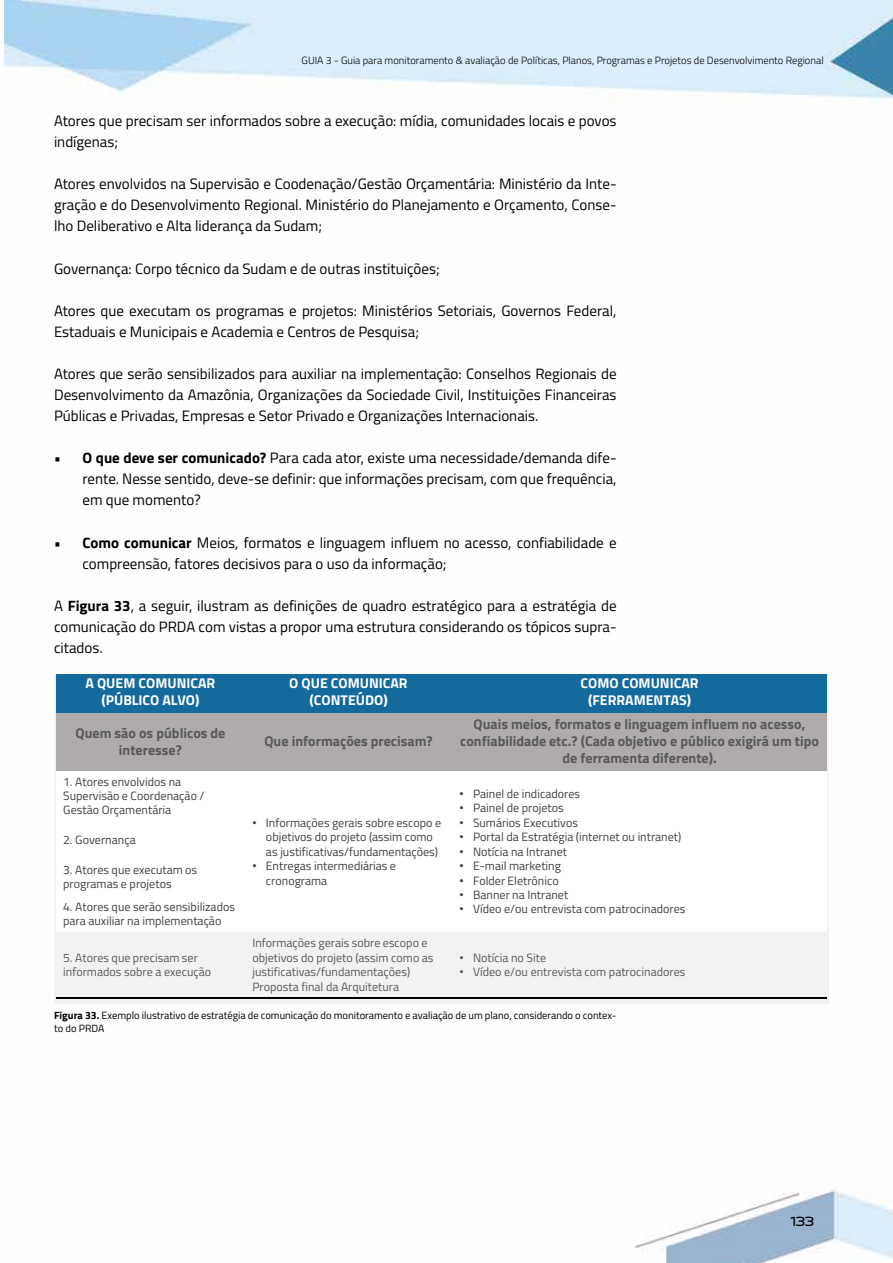
<style>
.page{position:relative;width:893px;height:1263px;background:#fff}
.page>*{position:absolute;margin:0;border:0;box-sizing:border-box;transform-origin:0 0}
.t1{font:15px/21px "Titillium";color:#000;text-align:justify}
.t2{font:700 14.1px/17px "Titillium Web";color:#595959;text-align:center}
.t3{font:700 14.1px/17px "Titillium Web";color:#fff;text-align:center}
.t4{font:13.5px "Brinnan";color:#000}
.t5{font:12.15px "Titillium Web";color:#404040}
.t6{font:12.15px "Titillium Web";color:#595959}
.t7{font:12px/14.4px "Titillium Web";color:#404040}
.t8{font:12px/14.4px "Titillium Web";color:#595959}
.t9{font:10.5px/12.6px "Titillium";color:#000}
.t10{font:300 10.5px "Titillium";color:#000}
.s1{font-weight:700}
.s2{font-family:"Arial"}
</style>
<div class="page">
<img style="left:5px;top:0;width:888px;height:1263px">
<div style="left:56px;top:674px;width:189px;height:39px;background:#146a9d"></div>
<div style="left:245px;top:674px;width:207px;height:39px;background:#146a9d"></div>
<div style="left:452px;top:674px;width:375px;height:39px;background:#146a9d"></div>
<div style="left:56px;top:713px;width:189px;height:58px;background:#afabab"></div>
<div style="left:245px;top:713px;width:207px;height:58px;background:#afabab"></div>
<div style="left:452px;top:713px;width:375px;height:58px;background:#afabab"></div>
<div style="left:56px;top:771px;width:189px;height:51px;background:#fff"></div>
<div style="left:245px;top:771px;width:207px;height:162px;background:#fff"></div>
<div style="left:452px;top:771px;width:375px;height:162px;background:#fff"></div>
<div style="left:56px;top:822px;width:189px;height:37px;background:#fff"></div>
<div style="left:56px;top:859px;width:189px;height:37px;background:#fff"></div>
<div style="left:56px;top:896px;width:189px;height:37px;background:#fff"></div>
<div style="left:56px;top:933px;width:189px;height:65px;background:#f2f2f2"></div>
<div style="left:245px;top:933px;width:207px;height:65px;background:#f2f2f2"></div>
<div style="left:452px;top:933px;width:375px;height:65px;background:#f2f2f2"></div>
<hr style="left:56px;top:997px;width:771px;height:2px;background:#000">
<p class="t10" style="left:302px;top:53px;width:524px">GUIA 3 - Guia para monitoramento &amp; avaliação de Políticas, Planos, Programas e Projetos de Desenvolvimento Regional</p>
<p class="t1" style="left:54px;top:110px;width:564px">Atores que precisam ser informados sobre a execução: mídia, comunidades locais e povos indígenas;</p>
<p class="t1" style="left:54px;top:173px;width:564px">Atores envolvidos na Supervisão e Coodenação/Gestão Orçamentária: Ministério da Inte&shy;gração e do Desenvolvimento Regional. Ministério do Planejamento e Orçamento, Conse&shy;lho Deliberativo e Alta liderança da Sudam;</p>
<p class="t1" style="left:54px;top:257px;width:387px">Governança: Corpo técnico da Sudam e de outras instituições;</p>
<p class="t1" style="left:54px;top:299px;width:564px">Atores que executam os programas e projetos: Ministérios Setoriais, Governos Federal,<br>Estaduais e Municipais e Academia e Centros de Pesquisa;</p>
<p class="t1" style="left:54px;top:363px;width:564px">Atores que serão sensibilizados para auxiliar na implementação: Conselhos Regionais de Desenvolvimento da Amazônia, Organizações da Sociedade Civil, Instituições Financeiras Públicas e Privadas, Empresas e Setor Privado e Organizações Internacionais.</p>
<p class="t1" style="left:82px;top:447px;width:536px;text-indent:-28px"><span class="s1">• O que deve ser comunicado?</span> Para cada ator, existe uma necessidade/demanda dife&shy;rente. Nesse sentido, deve-se definir: que informações precisam, com que frequência, em que momento?</p>
<p class="t1" style="left:82px;top:531px;width:536px;text-indent:-28px"><span class="s1">• Como comunicar</span> Meios, formatos e linguagem influem no acesso, confiabilidade e compreensão, fatores decisivos para o uso da informação;</p>
<p class="t1" style="left:54px;top:594px;width:564px">A <span class="s1">Figura 33</span>, a seguir, ilustram as definições de quadro estratégico para a estratégia de comunicação do PRDA com vistas a propor uma estrutura considerando os tópicos supra&shy;citados.</p>
<p class="t3" style="left:86px;top:674px;width:131px">A QUEM COMUNICAR (PÚBLICO ALVO)</p>
<p class="t3" style="left:289px;top:674px;width:120px">O QUE COMUNICAR (CONTEÚDO)</p>
<p class="t3" style="left:580px;top:674px;width:120px">COMO COMUNICAR (FERRAMENTAS)</p>
<p class="t2" style="left:76px;top:724px;width:151px">Quem são os públicos de interesse?</p>
<p class="t2" style="left:264px;top:732px;width:170px">Que informações precisam?</p>
<p class="t2" style="left:460px;top:715px;width:360px">Quais meios, formatos e linguagem influem no acesso, confiabilidade etc.? (Cada objetivo e público exigirá um tipo de ferramenta diferente).</p>
<p class="t7" style="left:63px;top:773px;width:143px">1. Atores envolvidos na<br>Supervisão e Coordenação /<br>Gestão Orçamentária</p>
<p class="t7" style="left:459px;top:786px;width:122px"><span class="s2">•</span> Painel de indicadores</p>
<p class="t7" style="left:459px;top:800px;width:106px"><span class="s2">•</span> Painel de projetos</p>
<p class="t7" style="left:459px;top:814px;width:120px"><span class="s2">•</span> Sumários Executivos</p>
<p class="t7" style="left:459px;top:829px;width:223px"><span class="s2">•</span> Portal da Estratégia (internet ou intranet)</p>
<p class="t7" style="left:459px;top:843px;width:109px"><span class="s2">•</span> Notícia na Intranet</p>
<p class="t5" style="left:459px;top:857px;width:103px"><span class="s2">•</span> E-mail marketing</p>
<p class="t7" style="left:459px;top:872px;width:101px"><span class="s2">•</span> Folder Eletrônico</p>
<p class="t7" style="left:459px;top:887px;width:110px"><span class="s2">•</span> Banner na Intranet</p>
<p class="t7" style="left:459px;top:901px;width:228px"><span class="s2">•</span> Vídeo e/ou entrevista com patrocinadores</p>
<p class="t7" style="left:266px;top:814px;width:177px;text-indent:-14px"><span class="s2">•</span> Informações gerais sobre escopo e objetivos do projeto (assim como as justificativas/fundamentações)</p>
<p class="t5" style="left:252px;top:857px;width:145px"><span class="s2">•</span> Entregas intermediárias e</p>
<p class="t7" style="left:266px;top:872px;width:63px">cronograma</p>
<p class="t7" style="left:63px;top:832px;width:74px">2. Governança</p>
<p class="t7" style="left:63px;top:862px;width:135px">3. Atores que executam os programas e projetos</p>
<p class="t7" style="left:63px;top:899px;width:173px">4. Atores que serão sensibilizados</p>
<p class="t5" style="left:63px;top:912px;width:160px">para auxiliar na implementação</p>
<p class="t8" style="left:63px;top:950px;width:150px">5. Atores que precisam ser informados sobre a execução</p>
<p class="t6" style="left:252px;top:934px;width:177px">Informações gerais sobre escopo e</p>
<p class="t8" style="left:252px;top:950px;width:183px">objetivos do projeto (assim como as justificativas/fundamentações)<br>Proposta final da Arquitetura</p>
<p class="t8" style="left:459px;top:950px;width:88px"><span class="s2">•</span> Notícia no Site</p>
<p class="t8" style="left:459px;top:964px;width:228px"><span class="s2">•</span> Vídeo e/ou entrevista com patrocinadores</p>
<p class="t9" style="left:54px;top:1008px;width:564px"><span class="s1">Figura 33.</span> Exemplo ilustrativo de estratégia de comunicação do monitoramento e avaliação de um plano, considerando o contex&shy;to do PRDA</p>
<p class="t4" style="left:790px;top:1214px;width:25px">133</p>
</div>
